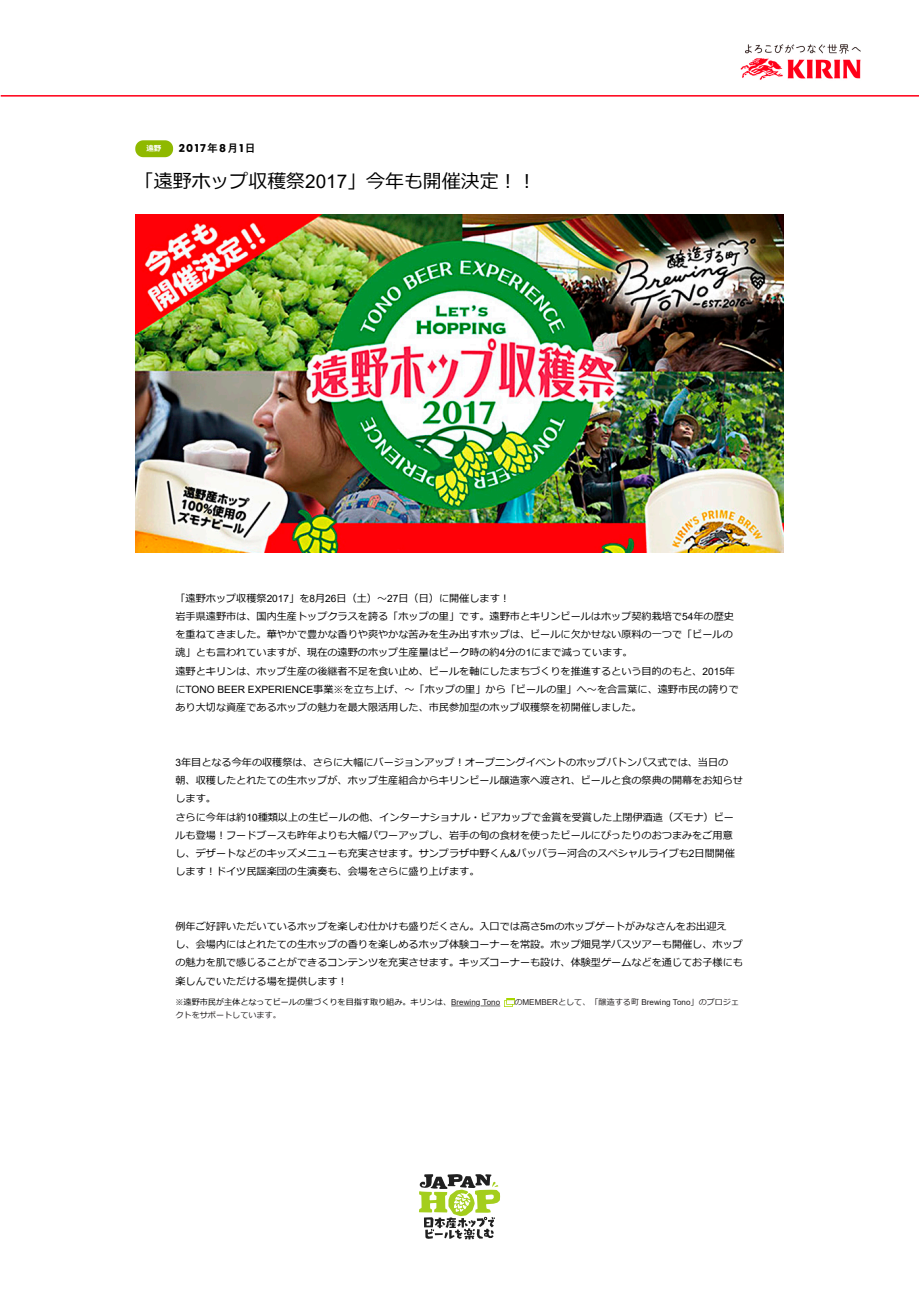
<style>
.page{position:relative;width:919px;height:1289px;background:#fff}
.page>*{position:absolute;margin:0;border:0;box-sizing:border-box;transform-origin:0 0}
.t1{font:18.9px "Meiryo";color:#000}
.t2{font:700 10.8px "Poppins";color:#000}
.t3{font:10.2px/18.3px "Meiryo";color:#000}
.t4{font:8.1px "Meiryo";color:#231f20}
.t5{font:8.1px "Meiryo";color:#000}
.t6{font:700 7.5px "Meiryo";color:#fff}
.s1{font-family:"Yu Gothic UI"}
.s2{font-family:"Arial"}
.s3{font-family:"Arial";color:#231f20}
</style>
<div class="page">
<svg style="left:135px;top:140px;width:38px;height:17px"></svg>
<svg style="left:451px;top:998px;width:63px;height:8px"></svg>
<img style="left:135px;top:215px;width:648px;height:337px">
<svg style="left:419px;top:1174px;width:81px;height:65px"></svg>
<img style="left:0;top:44px;width:918px;height:53px">
<p class="t6" style="left:146px;top:143px;width:16px">遠野</p>
<p class="t2" style="left:179px;top:142px;width:78px">2017<span class="s1">年</span>8<span class="s1">⽉</span>1<span class="s1">⽇</span></p>
<h1 class="t1" style="left:135px;top:168px;width:403px">「遠野ホップ収穫祭<span class="s2">2017</span>」今年も開催決定︕︕</h1>
<p class="t3" style="left:175px;top:589px;width:565px">「遠野ホップ収穫祭<span class="s2">2017</span>」を<span class="s2">8</span>⽉<span class="s2">26</span>⽇（⼟）〜<span class="s2">27</span>⽇（⽇）に開催します︕<br>岩⼿県遠野市は、国内⽣産トップクラスを誇る「ホップの⾥」です。遠野市とキリンビールはホップ契約栽培で<span class="s2">54</span>年の歴史を重ねてきました。華やかで豊かな⾹りや爽やかな苦みを⽣み出すホップは、ビールに⽋かせない原料の⼀つで「ビールの魂」とも⾔われていますが、現在の遠野のホップ⽣産量はピーク時の約<span class="s2">4</span>分の<span class="s2">1</span>にまで減っています。<br>遠野とキリンは、ホップ⽣産の後継者不⾜を⾷い⽌め、ビールを軸にしたまちづくりを推進するという⽬的のもと、<span class="s2">2015</span>年に<span class="s2">TONO BEER EXPERIENCE</span>事業※を⽴ち上げ、〜「ホップの⾥」から「ビールの⾥」へ〜を合⾔葉に、遠野市⺠の誇りであり⼤切な資産であるホップの魅⼒を最⼤限活⽤した、市⺠参加型のホップ収穫祭を初開催しました。</p>
<p class="t3" style="left:175px;top:753px;width:569px"><span class="s2">3</span>年⽬となる今年の収穫祭は、さらに⼤幅にバージョンアップ︕オープニングイベントのホップバトンパス式では、当⽇の<br>朝、収穫したとれたての⽣ホップが、ホップ⽣産組合からキリンビール醸造家へ渡され、ビールと⾷の祭典の開幕をお知らせします。<br>さらに今年は約<span class="s2">10</span>種類以上の⽣ビールの他、インターナショナル・ビアカップで⾦賞を受賞した上閉伊酒造（ズモナ）ビールも登場︕フードブースも昨年よりも⼤幅パワーアップし、岩⼿の旬の⾷材を使ったビールにぴったりのおつまみをご⽤意し、デザートなどのキッズメニューも充実させます。サンプラザ中野くん<span class="s2">&amp;</span>パッパラー河合のスペシャルライブも<span class="s2">2</span>⽇間開催します︕ドイツ⺠謡楽団の⽣演奏も、会場をさらに盛り上げます。</p>
<p class="t3" style="left:175px;top:917px;width:569px">例年ご好評いただいているホップを楽しむ仕かけも盛りだくさん。⼊⼝では⾼さ<span class="s2">5m</span>のホップゲートがみなさんをお出迎え<br>し、会場内にはとれたての⽣ホップの⾹りを楽しめるホップ体験コーナーを常設。ホップ畑⾒学バスツアーも開催し、ホップの魅⼒を肌で感じることができるコンテンツを充実させます。キッズコーナーも設け、体験型ゲームなどを通じてお⼦様にも楽しんでいただける場を提供します︕</p>
<p class="t5" style="left:175px;top:996px;width:326px">※遠野市⺠が主体となってビールの⾥づくりを⽬指す取り組み。キリンは、<span class="s3">Brewing Tono</span></p>
<p class="t4" style="left:514px;top:996px;width:226px">の<span class="s2">MEMBER</span>として、「醸造する町 <span class="s2">Brewing Tono</span>」のプロジェ</p>
<p class="t4" style="left:175px;top:1009px;width:107px">クトをサポートしています。</p>
</div>
